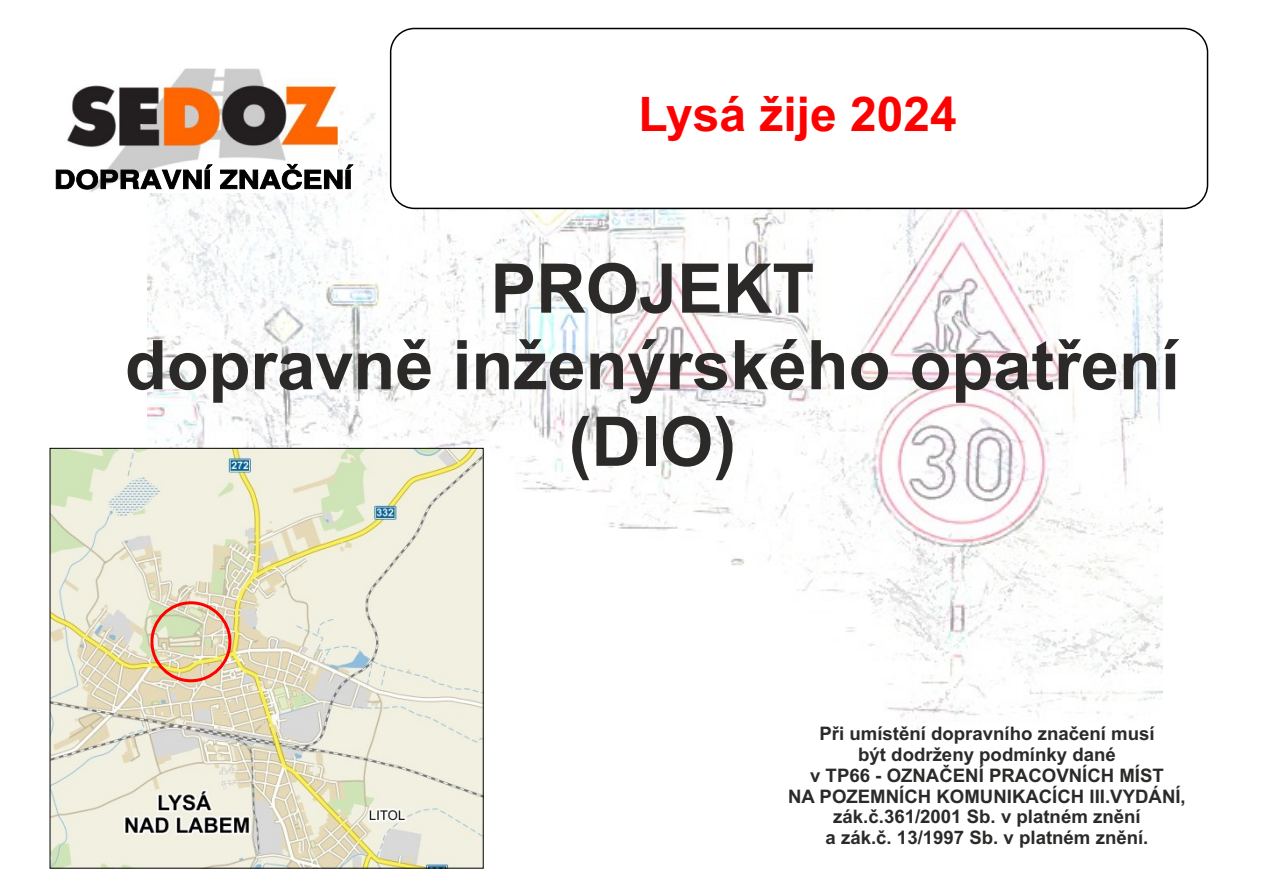
<style>
.page{position:relative;width:1263px;height:893px;background:#fff}
.page>*{position:absolute;margin:0;border:0;box-sizing:border-box;transform-origin:0 0}
.t1{font:700 68.55px/76.5px "Arial";color:#2b2a29;text-align:center}
.t2{font:700 48px "Arial";color:#f00}
.t3{font:700 18.6px/20.9px "Arial";color:#2b2a29;text-align:center}
</style>
<div class="page">
<img style="left:147px;top:105px;width:1015px;height:633px">
<img style="left:68px;top:68px;width:269px;height:124px">
<svg style="left:56px;top:163px;width:297px;height:27px"></svg>
<div style="left:390px;top:28px;width:818px;height:181px;background:#fff;border:2px solid #000;border-radius:24px"></div>
<img style="left:52px;top:450px;width:430px;height:417px">
<div style="left:150px;top:601px;width:81px;height:81px;border:3px solid #f00;border-radius:50%"></div>
<h2 class="t2" style="left:639px;top:96px;width:320px">Lysá žije 2024</h2>
<h1 class="t1" style="left:125px;top:257px;width:1056px">PROJEKT<br>dopravně inženýrského opatření (DIO)</h1>
<p class="t3" style="left:788px;top:725px;width:399px">Při umístění dopravního značení musí<br>být dodrženy podmínky dané<br>v TP66 - OZNAČENÍ PRACOVNÍCH MÍST<br>NA POZEMNÍCH KOMUNIKACÍCH III.VYDÁNÍ, zák.č.361/2001 Sb. v platném znění<br>a zák.č. 13/1997 Sb. v platném znění.</p>
</div>
